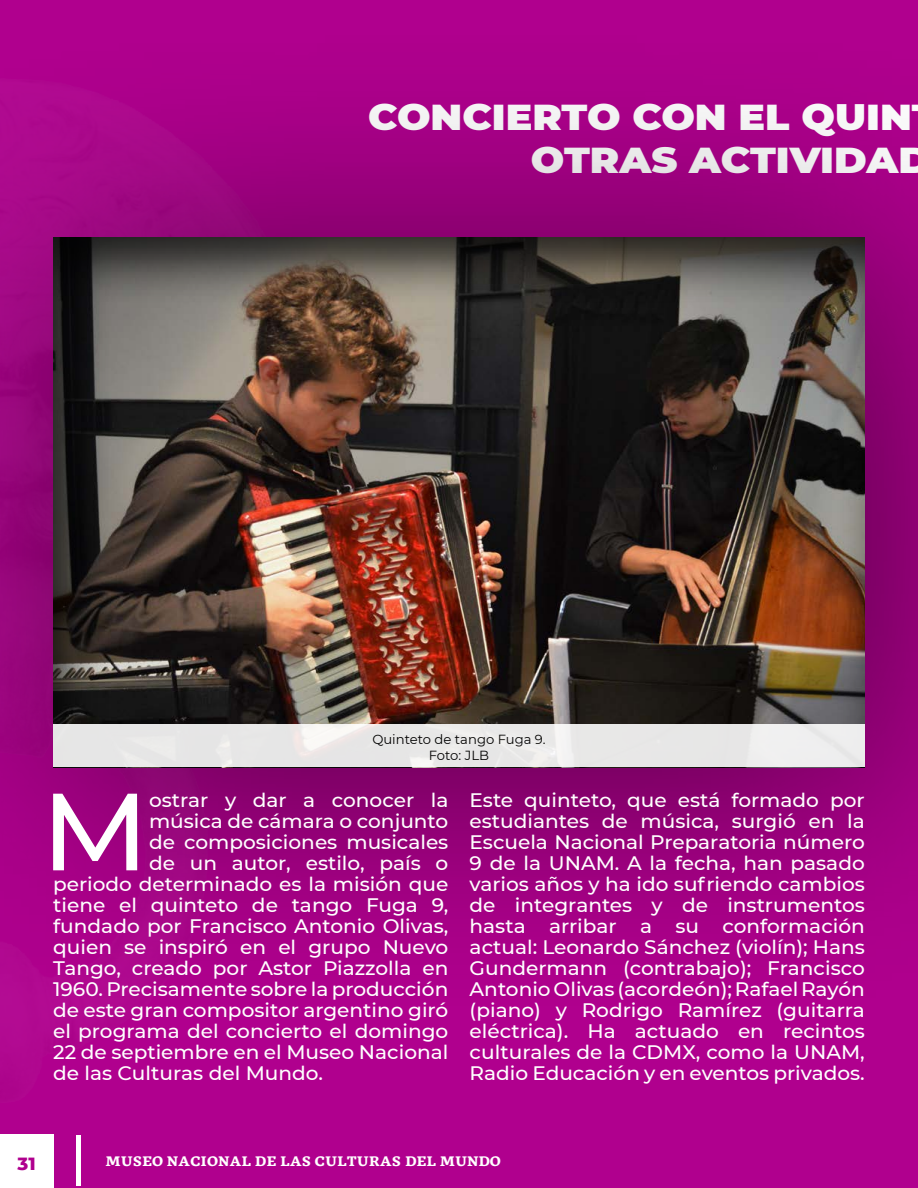
<style>
.page{position:relative;width:918px;height:1188px;background:#b0008e}
.page>*{position:absolute;margin:0;border:0;box-sizing:border-box;transform-origin:0 0}
.t1{font:500 109.5px "Montserrat";color:#fff}
.t2{font:900 36px/43.2px "Montserrat";color:#fff;scale:1.1 1}
.t3{font:500 19.5px/21px "Montserrat";color:#fff;text-align:justify}
.t4{font:800 18px "Montserrat";color:#b0008e}
.t5{font:13.2px/15.8px "Montserrat";color:#000;text-align:center}
.t6{font:700 12px "GMX";color:#fff}
</style>
<div class="page">
<hr style="left:76px;top:1136px;width:4px;height:50px;background:#fff">
<div style="left:0;top:1135px;width:53px;height:53px;background:#fff"></div>
<div style="left:0;top:17px;width:918px;height:1011px;background:#000;opacity:.5"></div>
<div style="left:40px;top:228px;width:838px;height:541px;background:#000;opacity:.75"></div>
<div style="left:53px;top:725px;width:812px;height:42px;background:#e8e7e7"></div>
<h2 class="t2" style="left:531px;top:94px;width:365px;text-indent:-163px">CONCIERTO CON EL QUIN<br>OTRAS ACTIVIDAD</h2>
<p class="t5" style="left:372px;top:731px;width:175px">Quinteto de tango Fuga 9.<br>Foto: JLB</p>
<h1 class="t1" style="left:41px;top:755px;width:109px">M</h1>
<p class="t3" style="left:149px;top:789px;width:301px">ostrar y dar a conocer la</p>
<p class="t3" style="left:149px;top:810px;width:301px">música de cámara o conjunto</p>
<p class="t3" style="left:149px;top:831px;width:301px">de composiciones musicales</p>
<p class="t3" style="left:149px;top:852px;width:301px">de un autor, estilo, país o</p>
<p class="t3" style="left:53px;top:873px;width:397px">periodo determinado es la misión que</p>
<p class="t3" style="left:53px;top:894px;width:397px">tiene el quinteto de tango Fuga 9,</p>
<p class="t3" style="left:53px;top:915px;width:397px">fundado por Francisco Antonio Olivas,</p>
<p class="t3" style="left:53px;top:936px;width:397px">quien se inspiró en el grupo Nuevo</p>
<p class="t3" style="left:53px;top:957px;width:397px">Tango, creado por Astor Piazzolla en</p>
<p class="t3" style="left:53px;top:978px;width:397px">1960. Precisamente sobre la producción</p>
<p class="t3" style="left:53px;top:999px;width:397px">de este gran compositor argentino giró</p>
<p class="t3" style="left:53px;top:1020px;width:397px">el programa del concierto el domingo</p>
<p class="t3" style="left:53px;top:1041px;width:397px">22 de septiembre en el Museo Nacional</p>
<p class="t3" style="left:53px;top:1062px;width:271px">de las Culturas del Mundo.</p>
<p class="t3" style="left:470px;top:789px;width:397px">Este quinteto, que está formado por estudiantes de música, surgió en la Escuela Nacional Preparatoria número 9 de la UNAM. A la fecha, han pasado varios años y ha ido sufriendo cambios de integrantes y de instrumentos hasta arribar a su conformación actual: Leonardo Sánchez (violín); Hans Gundermann (contrabajo); Francisco Antonio Olivas (acordeón); Rafael Rayón (piano) y Rodrigo Ramírez (guitarra eléctrica). Ha actuado en recintos culturales de la CDMX, como la UNAM, Radio Educación y en eventos privados.</p>
<p class="t4" style="left:18px;top:1151px;width:20px">31</p>
<p class="t6" style="left:105px;top:1152px;width:397px">MUSEO NACIONAL DE LAS CULTURAS DEL MUNDO</p>
</div>
